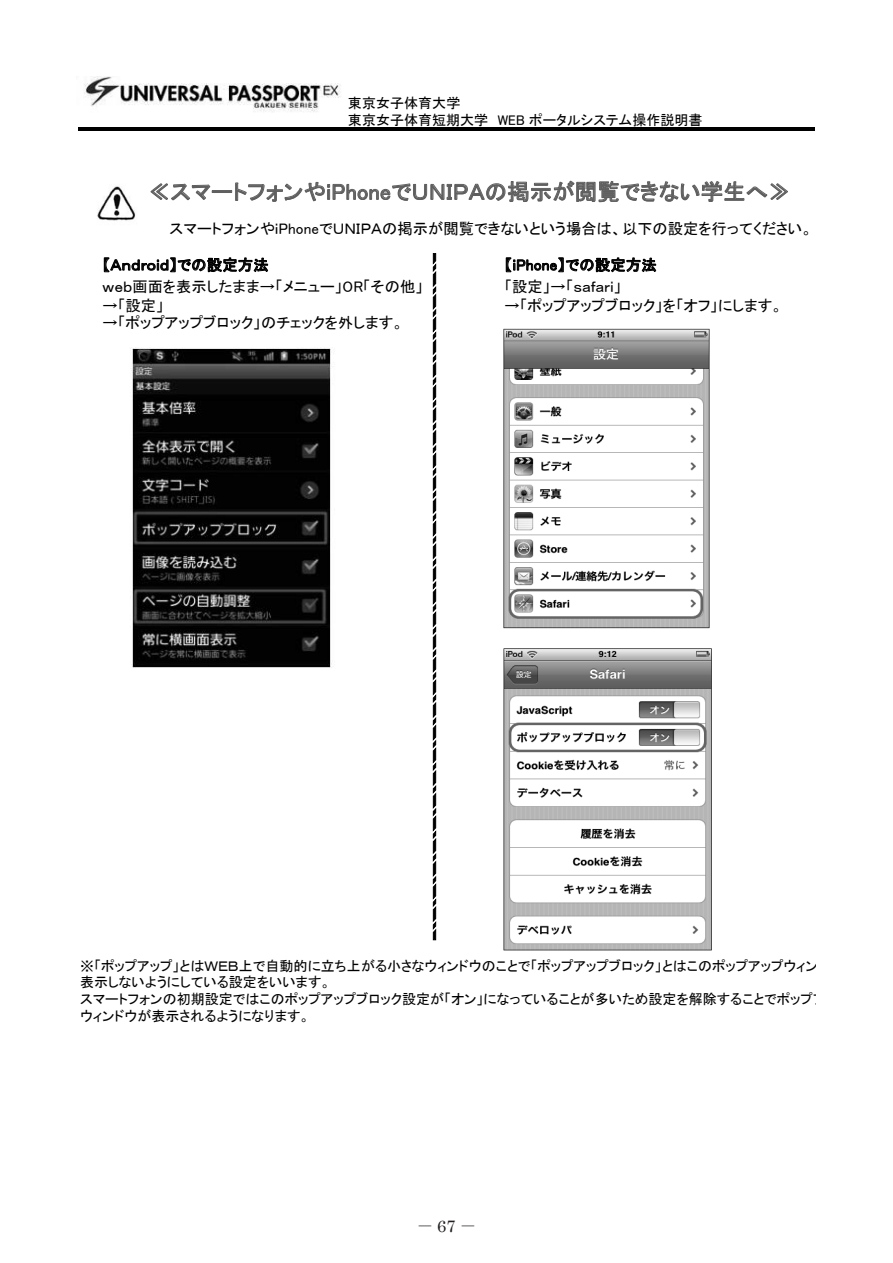
<style>
.page{position:relative;width:893px;height:1263px;background:#fff}
.page>*{position:absolute;margin:0;border:0;box-sizing:border-box;transform-origin:0 0}
.t1{font:22.35px "MS P Gothic";letter-spacing:.01em;color:#5f5f5f}
.t2{font:16.5px "Koz Min Pr 6 N";color:#231f20}
.t3{font:15.3px "MS P Gothic";letter-spacing:.005em;color:#000}
.t4{font:14.1px/17px "MS P Gothic";color:#000}
.s1{font-family:"Century"}
.s2{font-family:"Century Old Style";font-size:15.9px}
.s3{font-family:"Ryumin Pro";font-weight:300;font-size:13.8px}
</style>
<div class="page">
<hr style="left:78px;top:127px;width:736px;height:4px;background:#000">
<img style="left:84px;top:76px;width:257px;height:36px">
<svg style="left:150px;top:183px;width:60px;height:17px"></svg>
<div style="left:212px;top:190px;width:20px;height:3px;border:1px solid #5f5f5f"></div>
<svg style="left:235px;top:181px;width:553px;height:22px"></svg>
<svg style="left:104px;top:258px;width:164px;height:14px"></svg>
<svg style="left:506px;top:258px;width:150px;height:14px"></svg>
<svg style="left:433px;top:253px;width:3px;height:687px;background:#363636"></svg>
<img style="left:97px;top:186px;width:39px;height:35px">
<img style="left:130px;top:348px;width:202px;height:320px">
<img style="left:503px;top:328px;width:207px;height:301px">
<img style="left:503px;top:648px;width:209px;height:302px">
<p class="t4" style="left:348px;top:94px;width:356px;line-height:17.4px">東京女子体育大学<br>東京女子体育短期大学　WEB ポータルシステム操作説明書</p>
<h1 class="t1" style="left:148px;top:180px;width:644px">≪スマートフォンやｉPhoneでＵＮＩＰＡの掲示が閲覧できない学生へ≫</h1>
<p class="t3" style="left:170px;top:221px;width:644px">スマートフォンやｉPhoneでＵＮＩＰＡの掲示が閲覧できないという場合は、以下の設定を行ってください。</p>
<p class="t3" style="left:103px;top:257px;width:168px">【Ａｎｄｒｏｉｄ】での設定方法</p>
<p class="t3" style="left:504px;top:257px;width:154px">【ｉPhone】での設定方法</p>
<p class="t3" style="left:103px;top:279px;width:322px">ｗｅｂ画面を表示したまま→「メニュー」OR「その他」</p>
<p class="t3" style="left:504px;top:279px;width:119px">「設定」→「ｓａｆａｒｉ」</p>
<p class="t3" style="left:103px;top:298px;width:63px">→「設定」</p>
<p class="t3" style="left:504px;top:298px;width:280px">→「ポップアップブロック」を「オフ」にします。</p>
<p class="t3" style="left:103px;top:315px;width:303px">→「ポップアップブロック」のチェックを外します。</p>
<p class="t4" style="left:80px;top:957px;width:747px">※「ポップアップ」とはＷＥＢ上で自動的に立ち上がる小さなウィンドウのことで「ポップアップブロック」とはこのポップアップウィン表示しないようにしている設定をいいます。<br>スマートフォンの初期設定ではこのポップアップブロック設定が「オン」になっていることが多いため設定を解除することでポップアウィンドウが表示されるようになります。</p>
<p class="t3" style="left:420px;top:1211px;width:35px"><sub>—</sub> 18</p>
<p class="t2" style="left:417px;top:1217px;width:61px">－ <span class="s1">67</span><span class="s2">67</span> <span class="s3">—</span>－</p>
</div>
